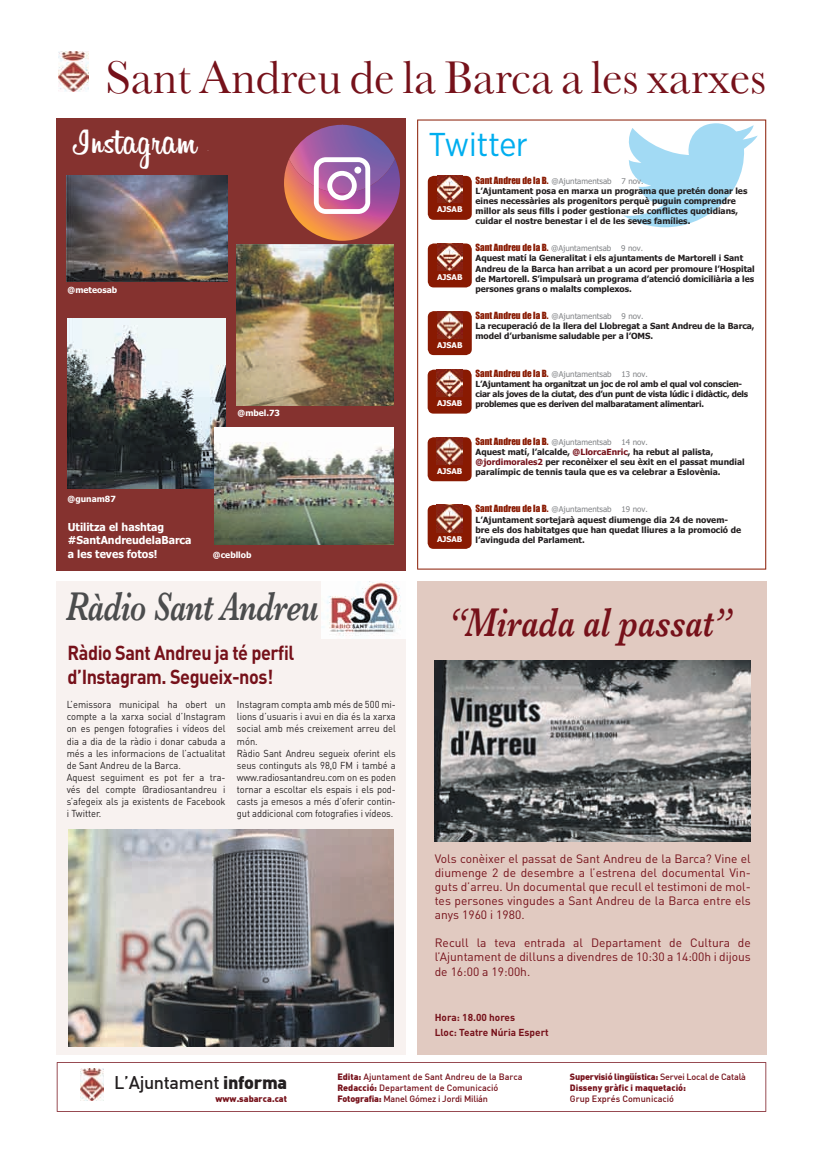
<style>
.page{position:relative;width:823px;height:1163px;background:#fff}
.page>*{position:absolute;margin:0;border:0;box-sizing:border-box;transform-origin:0 0}
.t1{font:48px "Baskerville";color:#76111a}
.t2{font:italic 600 41px "Baskerville";color:#76111a;scale:.8 1}
.t3{font:italic 600 41px "Baskerville";letter-spacing:-.02em;color:#4b4c4d;scale:.76 1}
.t4{font:37.5px "Billabong";letter-spacing:.025em;color:#fff}
.t5{font:33px "Gotham Narrow";color:#00aeef}
.t6{font:700 20px/24px "DIN";letter-spacing:-.025em;color:#76111a;scale:.9 1}
.t7{font:500 18px "DIN";letter-spacing:-.02em;color:#231f20}
.t8{font:12px/14px "DIN";color:#76111a;text-align:justify}
.t9{font:700 11px/13.2px "Tahoma";color:#fff;scale:.96 1}
.t10{font:10px/12px "DIN";color:#231f20;scale:.93 1}
.t11{font:700 10px/15px "DIN";color:#76111a}
.t12{font:9.1px "Impact";color:#891a02}
.t13{font:500 9px/11px "DIN";color:#76111a}
.t14{font:900 9px/11px "DIN";color:#76111a}
.t15{font:700 8.5px/10.2px "Tahoma";color:#231f20}
.t16{font:700 8.5px "Tahoma";color:#fff}
.t17{font:700 8.4px/10.1px "Tahoma";letter-spacing:-.025em;color:#231f20}
.t18{font:7.9px "Tahoma";color:#828487}
.t19{font:700 7.9px "Tahoma";color:#fff}
.s1{font-family:"Tahoma";font-size:7.9px;color:#828487}
.s2{color:#76111a}
.s3{font-weight:900}
.s4{font-weight:500}
</style>
<div class="page">
<div style="left:57px;top:118px;width:348px;height:452px;background:#85322f"></div>
<img style="left:67px;top:318px;width:158px;height:170px">
<div style="left:56px;top:581px;width:349px;height:473px;background:#f8f2f0"></div>
<img style="left:58px;top:51px;width:30px;height:41px">
<svg style="left:57px;top:1062px;width:708px;height:49px"></svg>
<img style="left:80px;top:1068px;width:24px;height:31px">
<div style="left:417px;top:581px;width:348px;height:473px;background:#e1cac1"></div>
<svg style="left:417px;top:119px;width:348px;height:450px"></svg>
<div style="left:427px;top:176px;width:44px;height:44px;background:#891a02;border-radius:6px"></div>
<div style="left:427px;top:311px;width:44px;height:44px;background:#891a02;border-radius:6px"></div>
<div style="left:427px;top:243px;width:44px;height:44px;background:#891a02;border-radius:6px"></div>
<svg style="left:437px;top:175px;width:25px;height:1px"></svg>
<img style="left:437px;top:176px;width:25px;height:27px">
<img style="left:437px;top:311px;width:25px;height:27px">
<img style="left:437px;top:243px;width:25px;height:27px">
<div style="left:427px;top:369px;width:44px;height:44px;background:#891a02;border-radius:6px"></div>
<div style="left:427px;top:505px;width:44px;height:44px;background:#891a02;border-radius:6px"></div>
<div style="left:427px;top:437px;width:44px;height:44px;background:#891a02;border-radius:6px"></div>
<img style="left:436px;top:369px;width:26px;height:27px">
<img style="left:436px;top:505px;width:26px;height:27px">
<img style="left:436px;top:437px;width:26px;height:27px">
<svg style="left:289px;top:125px;width:105px;height:68px;background:#885b9d"></svg>
<svg style="left:284px;top:157px;width:116px;height:84px"></svg>
<div style="left:354px;top:167px;width:7px;height:6px;background:#fff;border-radius:50%"></div>
<img style="left:237px;top:244px;width:156px;height:161px">
<img style="left:214px;top:428px;width:179px;height:116px">
<img style="left:321px;top:581px;width:84px;height:57px">
<img style="left:67px;top:175px;width:160px;height:106px">
<img style="left:68px;top:829px;width:325px;height:217px">
<img style="left:434px;top:660px;width:316px;height:181px">
<h1 class="t1" style="left:105px;top:49px;width:661px">Sant Andreu de la Barca a les xarxes</h1>
<h3 class="t4" style="left:74px;top:118px;width:124px">Instagram</h3>
<p class="t16" style="left:67px;top:284px;width:51px">@meteosab</p>
<p class="t16" style="left:237px;top:407px;width:44px">@mbel.73</p>
<p class="t16" style="left:67px;top:492px;width:50px">@gunam87</p>
<p class="t9" style="left:68px;top:520px;width:130px">Utilitza el hashtag #SantAndreudelaBarca a les teves fotos!</p>
<p class="t16" style="left:213px;top:549px;width:40px">@cebllob</p>
<h2 class="t3" style="left:66px;top:583px;width:334px">Ràdio Sant Andreu</h2>
<h3 class="t6" style="left:67px;top:640px;width:253px">Ràdio Sant Andreu ja té perfil d’Instagram. Segueix-nos!</h3>
<p class="t10" style="left:67px;top:698px;width:172px">L’emissora municipal ha obert un compte a la xarxa social d’Instagram on es pengen fotografies i vídeos del dia a dia de la ràdio i donar cabuda a més a les informacions de l’actualitat de Sant Andreu de la Barca.<br>Aquest seguiment es pot fer a tra&shy;vés del compte @radiosantandreu i s’afegeix als ja existents de Facebook i Twitter.</p>
<p class="t10" style="left:237px;top:698px;width:172px">Instagram compta amb més de 500 mi&shy;lions d’usuaris i avui en dia és la xarxa social amb més creixement arreu del món.<br>Ràdio Sant Andreu segueix oferint els seus continguts als 98,0 FM i també a www.radiosantandreu.com on es poden tornar a escoltar els espais i els pod&shy;casts ja emesos a més d’oferir contin&shy;gut addicional com fotografies i vídeos.</p>
<h3 class="t5" style="left:428px;top:124px;width:101px">Twitter</h3>
<p class="t19" style="left:437px;top:204px;width:27px">AJSAB</p>
<p class="t19" style="left:437px;top:272px;width:27px">AJSAB</p>
<p class="t19" style="left:437px;top:339px;width:27px">AJSAB</p>
<p class="t19" style="left:437px;top:397px;width:27px">AJSAB</p>
<p class="t19" style="left:437px;top:465px;width:27px">AJSAB</p>
<p class="t19" style="left:437px;top:533px;width:27px">AJSAB</p>
<p class="t12" style="left:475px;top:173px;width:137px">Sant Andreu de la B. <span class="s1">@Ajuntamentsab</span></p>
<p class="t18" style="left:621px;top:175px;width:23px">7 nov.</p>
<p class="t15" style="left:475px;top:185px;width:273px">L’Ajuntament posa en marxa un programa que pretén donar les eines necessàries als progenitors perquè puguin comprendre millor als seus fills i poder gestionar els conflictes quotidians, cuidar el nostre benestar i el de les seves famílies.</p>
<p class="t12" style="left:475px;top:240px;width:137px">Sant Andreu de la B. <span class="s1">@Ajuntamentsab</span></p>
<p class="t18" style="left:620px;top:243px;width:23px">9 nov.</p>
<p class="t15" style="left:475px;top:252px;width:280px">Aquest matí la Generalitat i els ajuntaments de Martorell i Sant Andreu de la Barca han arribat a un acord per promoure l’Hospital de Martorell. S’impulsarà un programa d’atenció domiciliària a les persones grans o malalts complexos.</p>
<p class="t12" style="left:475px;top:308px;width:137px">Sant Andreu de la B. <span class="s1">@Ajuntamentsab</span></p>
<p class="t18" style="left:621px;top:310px;width:23px">9 nov.</p>
<p class="t15" style="left:475px;top:320px;width:280px">La recuperació de la llera del Llobregat a Sant Andreu de la Barca, model d’urbanisme saludable per a l’OMS.</p>
<p class="t12" style="left:475px;top:366px;width:137px">Sant Andreu de la B. <span class="s1">@Ajuntamentsab</span></p>
<p class="t18" style="left:621px;top:369px;width:28px">13 nov.</p>
<p class="t17" style="left:475px;top:378px;width:274px">L’Ajuntament ha organitzat un joc de rol amb el qual vol conscien&shy;ciar als joves de la ciutat, des d’un punt de vista lúdic i didàctic, dels problemes que es deriven del malbaratament alimentari.</p>
<p class="t12" style="left:475px;top:434px;width:137px">Sant Andreu de la B. <span class="s1">@Ajuntamentsab</span></p>
<p class="t18" style="left:621px;top:436px;width:28px">14 nov.</p>
<p class="t15" style="left:475px;top:446px;width:270px">Aquest matí, l’alcalde, <span class="s2">@LlorcaEnric</span>, ha rebut al palista, <span class="s2">@jordimorales2</span> per reconèixer el seu èxit en el passat mundial paralímpic de tennis taula que es va celebrar a Eslovènia.</p>
<p class="t12" style="left:475px;top:501px;width:137px">Sant Andreu de la B. <span class="s1">@Ajuntamentsab</span></p>
<p class="t18" style="left:621px;top:504px;width:28px">19 nov.</p>
<p class="t15" style="left:475px;top:513px;width:267px">L’Ajuntament sortejarà aquest diumenge dia 24 de novem&shy;bre els dos habitatges que han quedat lliures a la promoció de l’avinguda del Parlament.</p>
<h2 class="t2" style="left:448px;top:598px;width:354px">“Mirada al passat”</h2>
<p class="t8" style="left:434px;top:851px;width:317px">Vols conèixer el passat de Sant Andreu de la Barca? Vine el diumenge 2 de desembre a l’estrena del documental Vin&shy;guts d’arreu. Un documental que recull el testimoni de mol&shy;tes persones vingudes a Sant Andreu de la Barca entre els anys 1960 i 1980.</p>
<h3 class="t8" style="left:434px;top:935px;width:317px;line-height:14.5px">Recull la teva entrada al Departament de Cultura de l’Ajuntament de dilluns a divendres de 10:30 a 14:00h i dijous de 16:00 a 19:00h.</h3>
<p class="t11" style="left:434px;top:1009px;width:115px">Hora: 18.00 hores<br>Lloc: Teatre Núria Espert</p>
<h3 class="t7" style="left:114px;top:1070px;width:174px">L’Ajuntament <span class="s3">informa</span></h3>
<p class="t14" style="left:215px;top:1092px;width:73px">www.sabarca.cat</p>
<p class="t13" style="left:337px;top:1070px;width:187px"><span class="s3">Edita:</span> Ajuntament de Sant Andreu de la Barca<br><span class="s3">Redacció:</span> Departament de Comunicació<br><span class="s3">Fotografia:</span> Manel Gómez i Jordi Milián</p>
<p class="t14" style="left:569px;top:1070px;width:177px">Supervisió lingüística: <span class="s4">Servei Local de Català<br></span>Disseny gràfic i maquetació:</p>
<p class="t13" style="left:569px;top:1092px;width:106px">Grup Exprés Comunicació</p>
</div>
